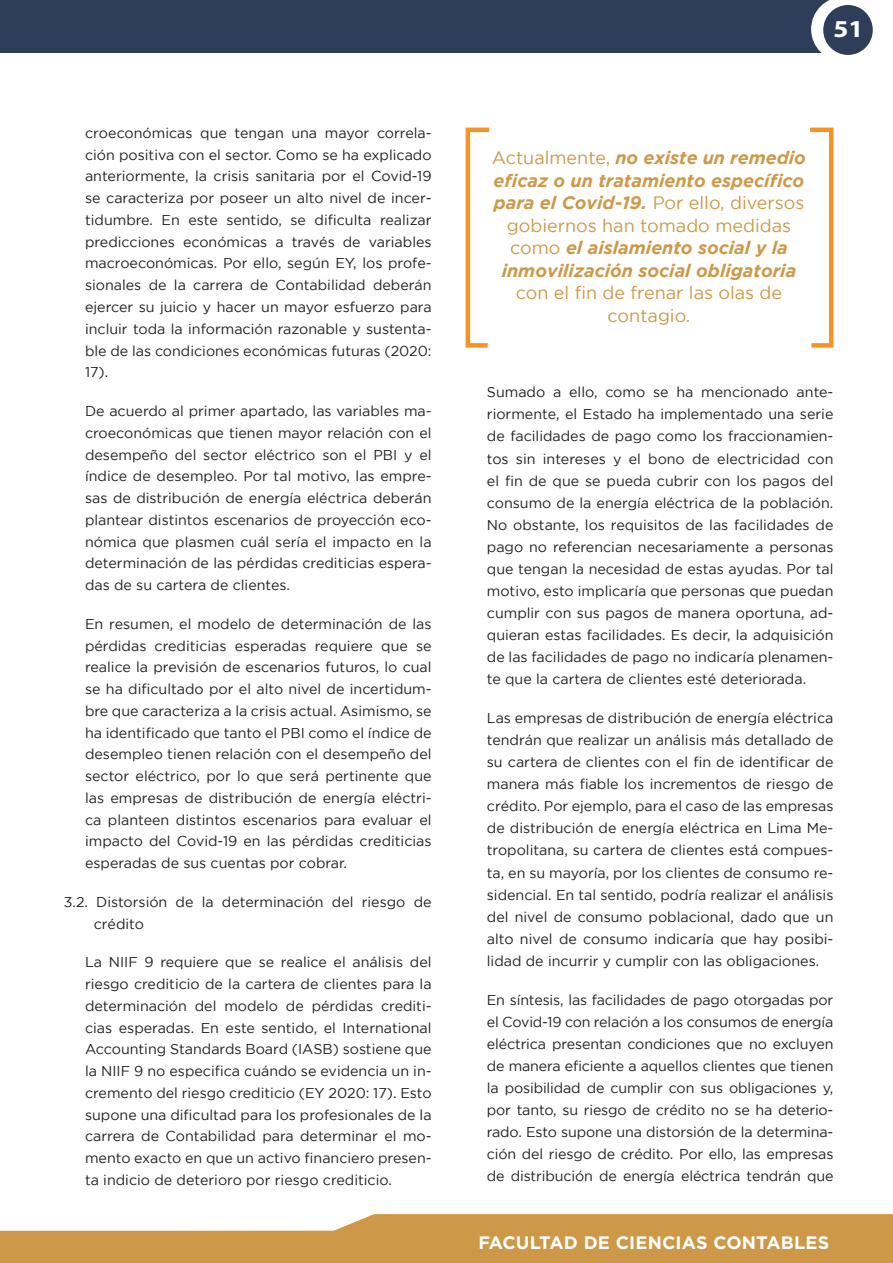
<style>
.page{position:relative;width:893px;height:1263px;background:#fff}
.page>*{position:absolute;margin:0;border:0;box-sizing:border-box;transform-origin:0 0}
.t1{font:700 24.3px "Myriad Pro";color:#fff;scale:1.11 1}
.t2{font:italic 700 18px/22.5px "Gotham";color:#cd9948;text-align:center}
.t3{font:18px/22.5px "Gotham";color:#cd9948;text-align:center}
.t4{font:700 18px "Gotham";letter-spacing:.01em;color:#fff}
.t5{font:14.25px/21.8px "Gotham";color:#231f20;text-align:justify}
.s1{font-weight:400;font-style:normal}
</style>
<div class="page">
<svg style="left:0;top:1214px;width:893px;height:49px;background:#d3a660"></svg>
<div style="left:0;top:0;width:893px;height:53px;background:#2e3d59"></div>
<svg style="left:811px;top:0;width:82px;height:55px;background:#ebecef"></svg>
<div style="left:823px;top:5px;width:50px;height:50px;background:#2e3d59;border-radius:50%"></div>
<svg style="left:465px;top:127px;width:24px;height:221px"></svg>
<svg style="left:810px;top:127px;width:24px;height:221px"></svg>
<p class="t5" style="left:85px;top:122px;width:348px">croeconómicas que tengan una mayor correla&shy;ción positiva con el sector. Como se ha explicado anteriormente, la crisis sanitaria por el Covid-19 se caracteriza por poseer un alto nivel de incer&shy;tidumbre. En este sentido, se dificulta realizar predicciones económicas a través de variables macroeconómicas. Por ello, según EY, los profe&shy;sionales de la carrera de Contabilidad deberán ejercer su juicio y hacer un mayor esfuerzo para incluir toda la información razonable y sustenta&shy;ble de las condiciones económicas futuras (2020:<br>17).</p>
<p class="t5" style="left:85px;top:400px;width:348px">De acuerdo al primer apartado, las variables ma&shy;croeconómicas que tienen mayor relación con el desempeño del sector eléctrico son el PBI y el índice de desempleo. Por tal motivo, las empre&shy;sas de distribución de energía eléctrica deberán plantear distintos escenarios de proyección eco&shy;nómica que plasmen cuál sería el impacto en la determinación de las pérdidas crediticias espera&shy;das de su cartera de clientes.</p>
<p class="t5" style="left:85px;top:613px;width:348px">En resumen, el modelo de determinación de las pérdidas crediticias esperadas requiere que se realice la previsión de escenarios futuros, lo cual se ha dificultado por el alto nivel de incertidum&shy;bre que caracteriza a la crisis actual. Asimismo, se ha identificado que tanto el PBI como el índice de desempleo tienen relación con el desempeño del sector eléctrico, por lo que será pertinente que las empresas de distribución de energía eléctri&shy;ca planteen distintos escenarios para evaluar el impacto del Covid-19 en las pérdidas crediticias esperadas de sus cuentas por cobrar.</p>
<p class="t5" style="left:94px;top:891px;width:339px;text-indent:-30px">3.2. Distorsión de la determinación del riesgo de crédito</p>
<p class="t5" style="left:85px;top:951px;width:348px">La NIIF 9 requiere que se realice el análisis del riesgo crediticio de la cartera de clientes para la determinación del modelo de pérdidas crediti&shy;cias esperadas. En este sentido, el International Accounting Standards Board (IASB) sostiene que la NIIF 9 no especifica cuándo se evidencia un in&shy;cremento del riesgo crediticio (EY 2020: 17). Esto supone una dificultad para los profesionales de la carrera de Contabilidad para determinar el mo&shy;mento exacto en que un activo financiero presen&shy;ta indicio de deterioro por riesgo crediticio.</p>
<h1 class="t1" style="left:833px;top:13px;width:28px">51</h1>
<p class="t2" style="left:492px;top:146px;width:316px"><span class="s1">Actualmente,</span> no existe un remedio eficaz o un tratamiento específico para el Covid-19. <span class="s1">Por ello, diversos gobiernos han tomado medidas como</span> el aislamiento social y la inmovilización social obligatoria</p>
<p class="t3" style="left:516px;top:281px;width:268px">con el fin de frenar las olas de contagio.</p>
<p class="t5" style="left:487px;top:381px;width:348px">Sumado a ello, como se ha mencionado ante&shy;riormente, el Estado ha implementado una serie de facilidades de pago como los fraccionamien&shy;tos sin intereses y el bono de electricidad con el fin de que se pueda cubrir con los pagos del consumo de la energía eléctrica de la población.<br>No obstante, los requisitos de las facilidades de pago no referencian necesariamente a personas que tengan la necesidad de estas ayudas. Por tal motivo, esto implicaría que personas que puedan cumplir con sus pagos de manera oportuna, ad&shy;quieran estas facilidades. Es decir, la adquisición de las facilidades de pago no indicaría plenamen&shy;te que la cartera de clientes esté deteriorada.</p>
<p class="t5" style="left:487px;top:707px;width:348px">Las empresas de distribución de energía eléctrica tendrán que realizar un análisis más detallado de su cartera de clientes con el fin de identificar de manera más fiable los incrementos de riesgo de crédito. Por ejemplo, para el caso de las empresas de distribución de energía eléctrica en Lima Me&shy;tropolitana, su cartera de clientes está compues&shy;ta, en su mayoría, por los clientes de consumo re&shy;sidencial. En tal sentido, podría realizar el análisis del nivel de consumo poblacional, dado que un alto nivel de consumo indicaría que hay posibi&shy;lidad de incurrir y cumplir con las obligaciones.</p>
<p class="t5" style="left:487px;top:988px;width:348px">En síntesis, las facilidades de pago otorgadas por el Covid-19 con relación a los consumos de energía eléctrica presentan condiciones que no excluyen de manera eficiente a aquellos clientes que tienen la posibilidad de cumplir con sus obligaciones y, por tanto, su riesgo de crédito no se ha deterio&shy;rado. Esto supone una distorsión de la determina&shy;ción del riesgo de crédito. Por ello, las empresas de distribución de energía eléctrica tendrán que</p>
<p class="t4" style="left:478px;top:1231px;width:352px">FACULTAD DE CIENCIAS CONTABLES</p>
</div>
